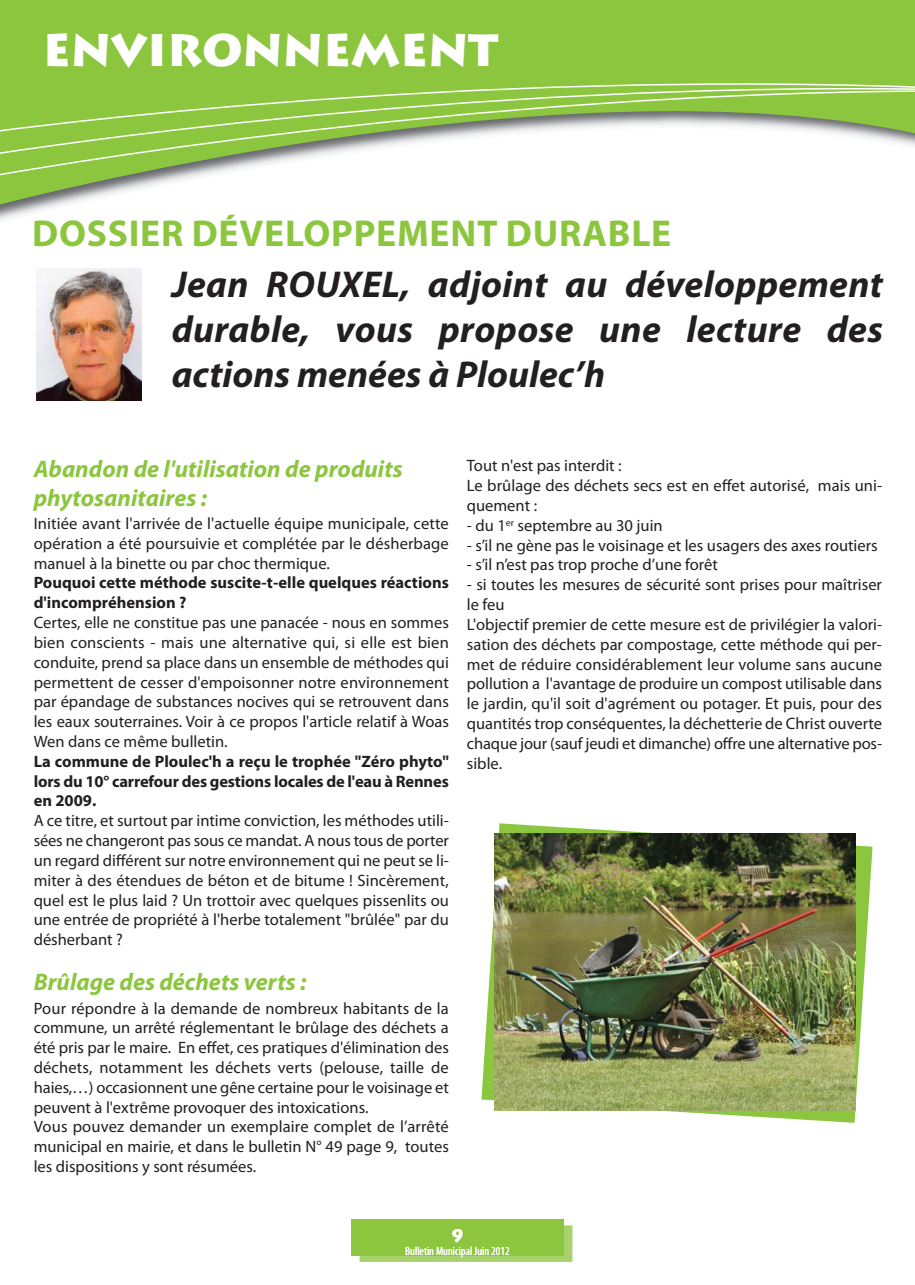
<style>
.page{position:relative;width:915px;height:1285px;background:#fff}
.page>*{position:absolute;margin:0;border:0;box-sizing:border-box;transform-origin:0 0}
.t1{font:900 45px "Lithos Pro";color:#fff}
.t2{font:italic 700 37.5px/45px "Myriad Pro";letter-spacing:.01em;color:#231f20;text-align:justify}
.t3{font:700 37.5px "Myriad Pro";letter-spacing:.02em;color:#8cc63f}
.t4{font:italic 700 24px/28.8px "Myriad Pro";color:#8cc63f}
.t5{font:18px "Lithos Pro";color:#fff}
.t6{font:16.5px/19.8px "Myriad Pro";color:#231f20;text-align:justify}
.t7{font:700 16.5px/19.8px "Myriad Pro";color:#231f20}
.t8{font:condensed 12px "Myriad Pro";color:#fff}
</style>
<div class="page">
<svg style="left:0;top:0;width:914px;height:209px;fill:#8cc63f"></svg>
<svg style="left:0;top:136px;width:914px;height:45px"></svg>
<svg style="left:0;top:65px;width:914px;height:71px;background:#9ac85d"></svg>
<div style="left:351px;top:1218px;width:212px;height:37px;background:#8cc63f"></div>
<svg style="left:359px;top:1225px;width:213px;height:36px;background:#a4d066"></svg>
<div style="left:359px;top:1225px;width:204px;height:30px;background:#8cc63f"></div>
<img style="left:36px;top:268px;width:106px;height:133px">
<svg style="left:481px;top:823px;width:391px;height:299px"></svg>
<img style="left:494px;top:833px;width:361px;height:277px">
<h1 class="t1" style="left:43px;top:24px;width:457px">ENVIRONNEMENT</h1>
<h2 class="t3" style="left:32px;top:219px;width:640px">DOSSIER DÉVELOPPEMENT DURABLE</h2>
<h2 class="t2" style="left:172px;top:264px;width:712px">Jean ROUXEL, adjoint au développement durable, vous propose une lecture des actions menées à Ploulec’h</h2>
<h3 class="t4" style="left:34px;top:456px;width:370px">Abandon de l'utilisation de produits phytosanitaires :</h3>
<p class="t6" style="left:34px;top:515px;width:416px">Initiée avant l'arrivée de l'actuelle équipe municipale, cette opération a été poursuivie et complétée par le désherbage manuel à la binette ou par choc thermique.</p>
<p class="t7" style="left:34px;top:574px;width:416px">Pouquoi cette méthode suscite-t-elle quelques réactions d'incompréhension ?</p>
<p class="t6" style="left:34px;top:614px;width:416px">Certes, elle ne constitue pas une panacée - nous en sommes bien conscients - mais une alternative qui, si elle est bien conduite, prend sa place dans un ensemble de méthodes qui permettent de cesser d'empoisonner notre environnement par épandage de substances nocives qui se retrouvent dans les eaux souterraines. Voir à ce propos l'article relatif à Woas Wen dans ce même bulletin.</p>
<p class="t7" style="left:34px;top:752px;width:416px;text-align:justify">La commune de Ploulec'h a reçu le trophée "Zéro phyto" lors du 10° carrefour des gestions locales de l'eau à Rennes en 2009.</p>
<p class="t6" style="left:34px;top:812px;width:416px">A ce titre, et surtout par intime conviction, les méthodes utili&shy;sées ne changeront pas sous ce mandat. A nous tous de porter un regard différent sur notre environnement qui ne peut se li&shy;miter à des étendues de béton et de bitume ! Sincèrement, quel est le plus laid ? Un trottoir avec quelques pissenlits ou une entrée de propriété à l'herbe totalement "brûlée" par du désherbant ?</p>
<h3 class="t4" style="left:34px;top:969px;width:274px">Brûlage des déchets verts :</h3>
<p class="t6" style="left:34px;top:999px;width:416px;text-align:left">Pour répondre à la demande de nombreux habitants de la commune, un arrêté réglementant le brûlage des déchets a été pris par le maire. En effet, ces pratiques d'élimination des déchets, notamment les déchets verts (pelouse, taille de haies,…) occasionnent une gêne certaine pour le voisinage et peuvent à l'extrême provoquer des intoxications.<br>Vous pouvez demander un exemplaire complet de l’arrêté municipal en mairie, et dans le bulletin N° 49 page 9, toutes les dispositions y sont résumées.</p>
<p class="t6" style="left:466px;top:457px;width:416px;text-align:left">Tout n'est pas interdit :<br>Le brûlage des déchets secs est en effet autorisé, mais uni&shy;quement :</p>
<p class="t6" style="left:466px;top:516px;width:197px">- du 1<sup>er</sup> septembre au 30 juin</p>
<p class="t6" style="left:466px;top:536px;width:412px">- s’il ne gène pas le voisinage et les usagers des axes routiers</p>
<p class="t6" style="left:466px;top:556px;width:252px">- s’il n’est pas trop proche d’une forêt</p>
<p class="t6" style="left:466px;top:576px;width:416px;text-align:left">- si toutes les mesures de sécurité sont prises pour maîtriser le feu<br>L'objectif premier de cette mesure est de privilégier la valori&shy;sation des déchets par compostage, cette méthode qui per&shy;met de réduire considérablement leur volume sans aucune pollution a l'avantage de produire un compost utilisable dans le jardin, qu'il soit d'agrément ou potager. Et puis, pour des quantités trop conséquentes, la déchetterie de Christ ouverte chaque jour (sauf jeudi et dimanche) offre une alternative pos&shy;sible.</p>
<p class="t5" style="left:451px;top:1224px;width:14px">9</p>
<p class="t8" style="left:405px;top:1243px;width:106px">Bulletin Municipal Juin 2012</p>
</div>
